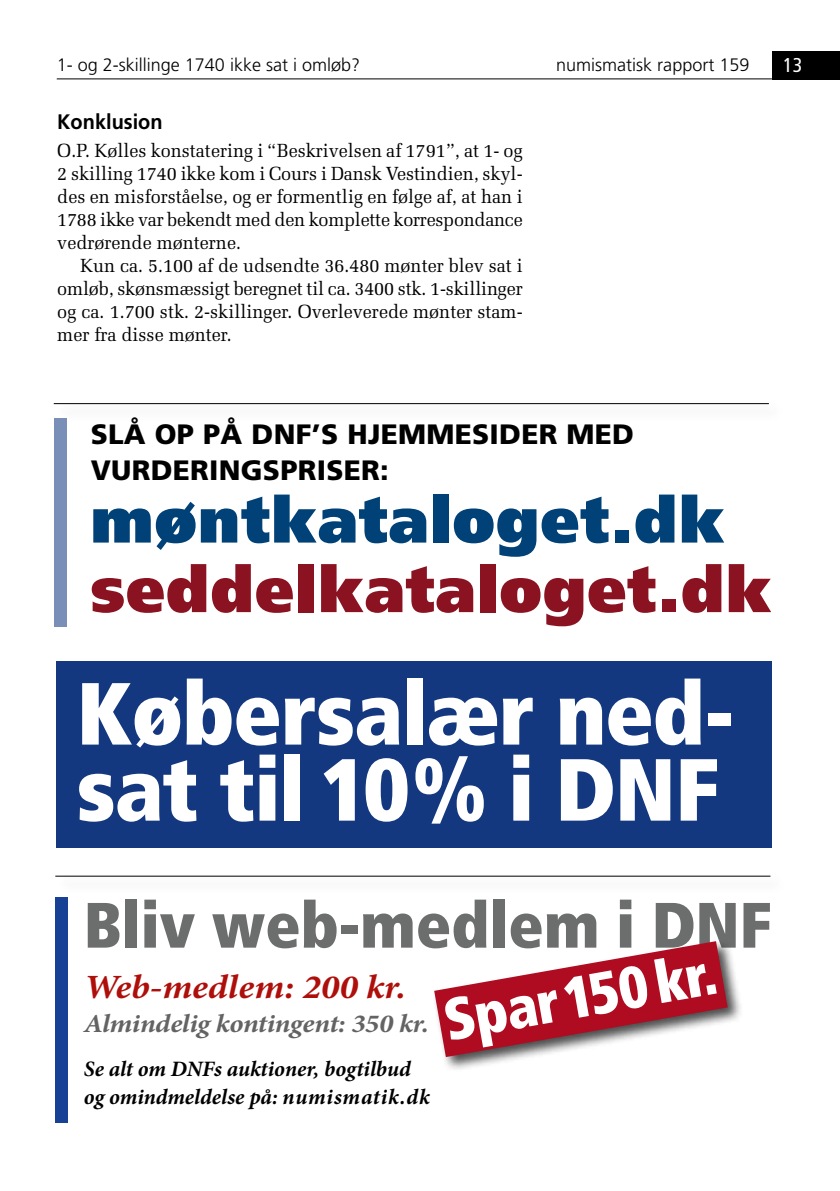
<style>
.page{position:relative;width:840px;height:1191px;background:#fff}
.page>*{position:absolute;margin:0;border:0;box-sizing:border-box;transform-origin:0 0}
.t1{font:900 condensed 88px/76px "Frutiger";letter-spacing:-.015em;color:#fff}
.t2{font:900 condensed 64px "Frutiger";color:#6c6d6d}
.t3{font:900 64px "Frutiger";letter-spacing:.02em;color:#8b1321;scale:.96 1}
.t4{font:900 64px "Frutiger";letter-spacing:.02em;color:#004177;scale:.96 1}
.t5{font:900 condensed 58.8px "Frutiger";color:#fff;scale:.95 1}
.t6{font:italic 700 34px "Minion Pro";color:#ae0f0a;scale:1.1 1}
.t7{font:900 28px/36px "Frutiger";letter-spacing:.01em;color:#000}
.t8{font:italic 700 26px "Minion Pro";letter-spacing:-.015em;color:#646363;scale:1.1 1}
.t9{font:italic 700 22px/28px "Minion Pro";color:#000}
.t10{font:700 21px "Frutiger";color:#000;scale:.95 1}
.t11{font:condensed 20px "Frutiger";color:#fff}
.t12{font:19px/23px "Melior";color:#000;text-align:justify;scale:.95 1}
.t13{font:300 18px "Frutiger";color:#000}
</style>
<div class="page">
<div style="left:771px;top:51px;width:68px;height:28px;background:#000"></div>
<hr style="left:57px;top:78px;width:714px;height:1px;background:#000">
<div style="left:54px;top:872px;width:733px;height:23px;background:#fbfbfb"></div>
<hr style="left:55px;top:875px;width:715px;height:1px;background:#000">
<div style="left:431px;top:939px;width:311px;height:133px;background:#000;opacity:.7"></div>
<svg style="left:434px;top:941px;width:293px;height:116px"></svg>
<div style="left:55px;top:897px;width:13px;height:225px;background:#164194"></div>
<div style="left:53px;top:400px;width:732px;height:23px;background:#fbfbfb"></div>
<hr style="left:54px;top:403px;width:714px;height:1px;background:#000">
<div style="left:54px;top:419px;width:12px;height:208px;background:#798fb7"></div>
<div style="left:57px;top:661px;width:714px;height:186px;background:#14387f"></div>
<p class="t13" style="left:57px;top:54px;width:305px">1- og 2-skillinge 1740 ikke sat i omløb?</p>
<p class="t13" style="left:556px;top:54px;width:195px">numismatisk rapport 159</p>
<p class="t11" style="left:782px;top:53px;width:21px">13</p>
<p class="t10" style="left:57px;top:110px;width:112px">Konklusion</p>
<p class="t12" style="left:57px;top:138px;width:491px">O.P. Kølles konstatering i “Beskrivelsen af 1791”, at 1- og 2 skilling 1740 ikke kom i Cours i Dansk Vestindien, skyl&shy;des en misforståelse, og er formentlig en følge af, at han i 1788 ikke var bekendt med den komplette korrespondance vedrørende mønterne.</p>
<p class="t12" style="left:57px;top:254px;width:491px;text-indent:23px">Kun ca. 5.100 af de udsendte 36.480 mønter blev sat i omløb, skønsmæssigt beregnet til ca. 3400 stk. 1-skillinger og ca. 1.700 stk. 2-skillinger. Overleverede mønter stam&shy;mer fra disse mønter.</p>
<h3 class="t7" style="left:91px;top:416px;width:544px">SLÅ OP PÅ DNF’S HJEMMESIDER MED<br>VURDERINGSPRISER:</h3>
<h2 class="t4" style="left:91px;top:481px;width:661px">møntkataloget.dk</h2>
<h2 class="t3" style="left:91px;top:550px;width:710px">seddelkataloget.dk</h2>
<h1 class="t1" style="left:77px;top:675px;width:658px">Købersalær ned&shy;sat til 10% i DNF</h1>
<h2 class="t2" style="left:84px;top:886px;width:689px">Bliv web-medlem i DNF</h2>
<h3 class="t5" style="left:438px;top:985px;width:291px;rotate:-10deg">Spar 150 kr.</h3>
<h3 class="t6" style="left:84px;top:963px;width:294px">Web-medlem: 200 kr.</h3>
<h3 class="t8" style="left:84px;top:1005px;width:315px">Almindelig kontingent: 350 kr.</h3>
<p class="t9" style="left:84px;top:1054px;width:347px">Se alt om DNFs auktioner, bogtilbud og omindmeldelse på: numismatik.dk</p>
</div>
